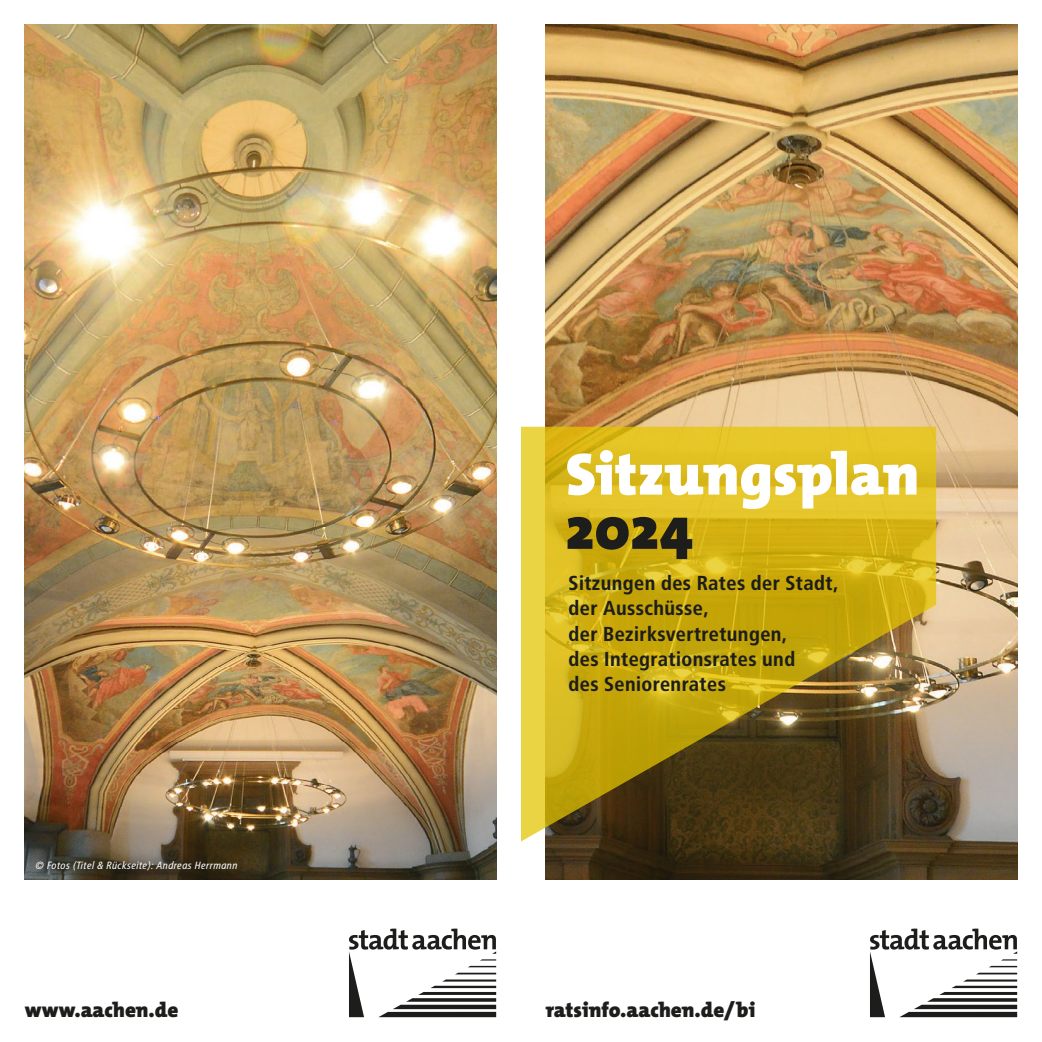
<style>
.page{position:relative;width:1042px;height:1042px;background:#fff}
.page>*{position:absolute;margin:0;border:0;box-sizing:border-box;transform-origin:0 0}
.Titel_weiss{font:900 59.85px "The Mix Os F";color:#fff}
.Titel_schwarz{font:900 59.85px "The Mix Os F";color:#1d1d1b}
.t1{font:900 21px "The Mix Os F";color:#1d1d1b}
.Untertitel_schwarz{font:700 20.12px/25.2px "Transit Pro";color:#1d1d1b}
.Marginalien{font:italic 10.5px "Transit Pro";color:#fff}
</style>
<div class="page">
<img style="left:546px;top:25px;width:471px;height:855px">
<svg style="left:521px;top:427px;width:415px;height:414px;background:#b1961d"></svg>
<svg style="left:870px;top:928px;width:147px;height:89px"></svg>
<svg style="left:349px;top:928px;width:147px;height:89px"></svg>
<img style="left:25px;top:25px;width:471px;height:855px">
<div style="left:27px;top:851px;width:218px;height:27px;background:#1d1d1b;opacity:.75"></div>
<p class="Titel_weiss" style="left:566px;top:436px;width:355px">Sitzungsplan</p>
<p class="Titel_schwarz" style="left:566px;top:490px;width:129px">2024</p>
<p class="Marginalien" style="left:35px;top:859px;width:204px">© Fotos (Titel &amp; Rückseite): Andreas Herrmann</p>
<p class="Untertitel_schwarz" style="left:568px;top:570px;width:271px">Sitzungen des Rates der Stadt, der Ausschüsse,</p>
<p class="Untertitel_schwarz" style="left:568px;top:621px;width:220px">der Bezirksvertretungen,</p>
<p class="Untertitel_schwarz" style="left:568px;top:646px;width:229px">des Integrationsrates und</p>
<p class="Untertitel_schwarz" style="left:568px;top:671px;width:159px">des Seniorenrates</p>
<p class="t1" style="left:25px;top:997px;width:155px">www.aachen.de</p>
<p class="t1" style="left:546px;top:997px;width:211px">ratsinfo.aachen.de/bi</p>
</div>
